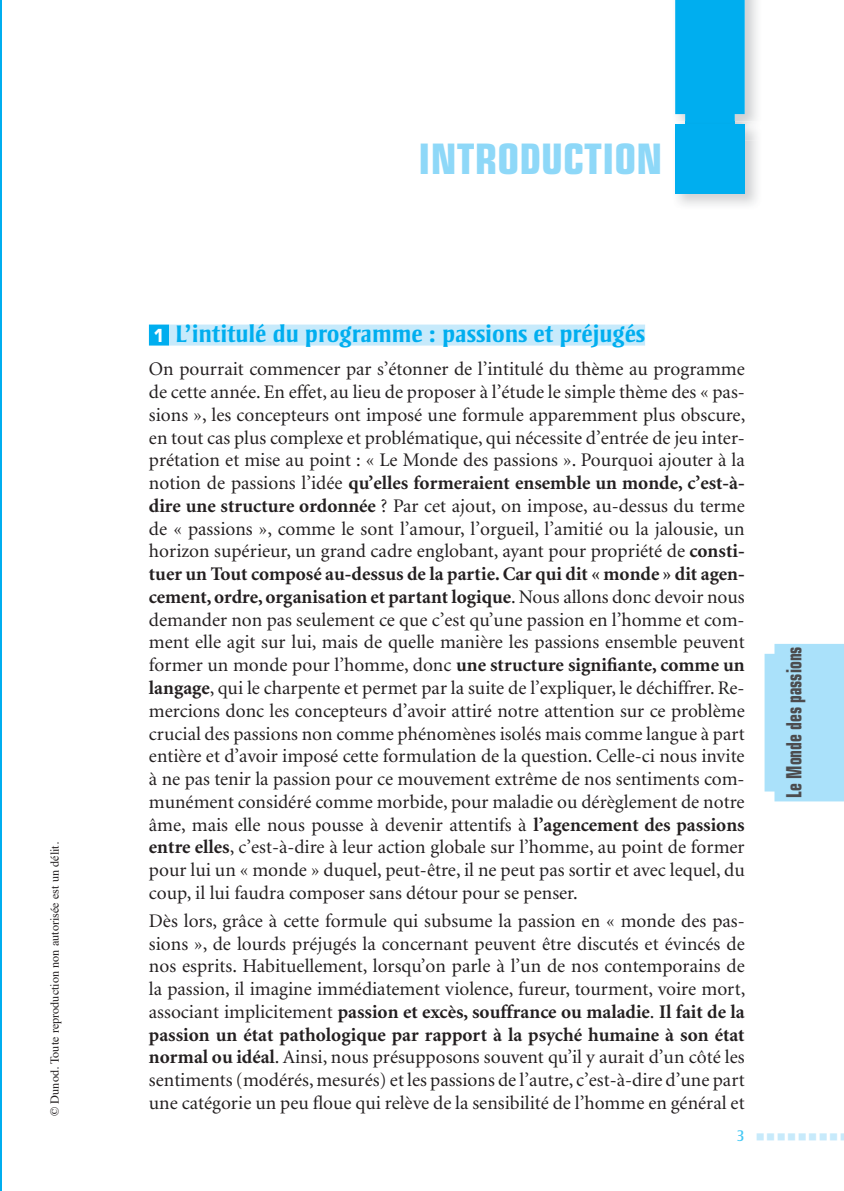
<style>
.page{position:relative;width:844px;height:1191px;background:#fff}
.page>*{position:absolute;margin:0;border:0;box-sizing:border-box;transform-origin:0 0}
.t1{font:700 condensed 42px "Eurostile LT Std";color:#8ed8f8}
.t2{font:700 24.5px "Strayhorn MT Std";color:#00aeef}
.t3{font:700 condensed 21px "Eurostile LT Std";color:#4c4c4e;scale:.8 1}
.t4{font:19.25px/22.8px "Minion";color:#231f20;text-align:justify}
.t5{font:15.75px "Strayhorn MT Std";color:#44c8f5}
.t6{font:12.25px "Times";color:#231f20}
.s1{font-family:"Eurostile LT Std";font-size:17.5px;color:#fff}
.s2{font-weight:700}
</style>
<div class="page">
<img style="left:744px;top:0;width:13px;height:121px">
<div style="left:675px;top:0;width:69px;height:121px;background:#00aeef"></div>
<img style="left:675px;top:141px;width:82px;height:64px">
<img style="left:681px;top:121px;width:76px;height:20px">
<img style="left:685px;top:121px;width:49px;height:3px">
<div style="left:675px;top:124px;width:69px;height:69px;background:#00aeef"></div>
<hr style="left:0;top:0;width:1px;height:1191px;background:#00aeef">
<div style="left:149px;top:324px;width:20px;height:21px;background:#00aeef"></div>
<div style="left:169px;top:324px;width:476px;height:21px;background:#c7eafb"></div>
<div style="left:764px;top:644px;width:79px;height:157px;background:#aae1fa"></div>
<p class="t6" style="left:50px;top:1116px;width:275px;rotate:-90deg">© Dunod. Toute reproduction non autorisée est un délit.</p>
<h1 class="t1" style="left:418px;top:135px;width:246px">INTRODUCTION</h1>
<p class="t2" style="left:154px;top:324px;width:492px"><span class="s1">1</span> L’intitulé du programme : passions et préjugés</p>
<p class="t4" style="left:149px;top:359px;width:597px">On pourrait commencer par s’étonner de l’intitulé du thème au programme de cette année. En effet, au lieu de proposer à l’étude le simple thème des « pas&shy;sions », les concepteurs ont imposé une formule apparemment plus obscure, en tout cas plus complexe et problématique, qui nécessite d’entrée de jeu inter&shy;prétation et mise au point : « Le Monde des passions ». Pourquoi ajouter à la notion de passions l’idée <span class="s2">qu’elles formeraient ensemble un monde, c’est-à&shy;dire une structure ordonnée</span> ? Par cet ajout, on impose, au-dessus du terme de « passions », comme le sont l’amour, l’orgueil, l’amitié ou la jalousie, un horizon supérieur, un grand cadre englobant, ayant pour propriété de <span class="s2">consti&shy;tuer un Tout composé au-dessus de la partie. Car qui dit « monde » dit agen&shy;cement, ordre, organisation et partant logique</span>. Nous allons donc devoir nous demander non pas seulement ce que c’est qu’une passion en l’homme et com&shy;ment elle agit sur lui, mais de quelle manière les passions ensemble peuvent former un monde pour l’homme, donc <span class="s2">une structure signifiante, comme un langage</span>, qui le charpente et permet par la suite de l’expliquer, le déchiffrer. Re&shy;mercions donc les concepteurs d’avoir attiré notre attention sur ce problème crucial des passions non comme phénomènes isolés mais comme langue à part entière et d’avoir imposé cette formulation de la question. Celle-ci nous invite à ne pas tenir la passion pour ce mouvement extrême de nos sentiments com&shy;munément considéré comme morbide, pour maladie ou dérèglement de notre âme, mais elle nous pousse à devenir attentifs à <span class="s2">l’agencement des passions entre elles</span>, c’est-à-dire à leur action globale sur l’homme, au point de former pour lui un « monde » duquel, peut-être, il ne peut pas sortir et avec lequel, du coup, il lui faudra composer sans détour pour se penser.</p>
<p class="t4" style="left:149px;top:911px;width:597px">Dès lors, grâce à cette formule qui subsume la passion en « monde des pas&shy;sions », de lourds préjugés la concernant peuvent être discutés et évincés de nos esprits. Habituellement, lorsqu’on parle à l’un de nos contemporains de la passion, il imagine immédiatement violence, fureur, tourment, voire mort, associant implicitement <span class="s2">passion et excès, souffrance ou maladie</span>. <span class="s2">Il fait de la passion un état pathologique par rapport à la psyché humaine à son état normal ou idéal</span>. Ainsi, nous présupposons souvent qu’il y aurait d’un côté les sentiments (modérés, mesurés) et les passions de l’autre, c’est-à-dire d’une part une catégorie un peu floue qui relève de la sensibilité de l’homme en général et</p>
<p class="t5" style="left:736px;top:1126px;width:9px">3</p>
<p class="t3" style="left:781px;top:797px;width:190px;rotate:-90deg">Le Monde des passions</p>
</div>
